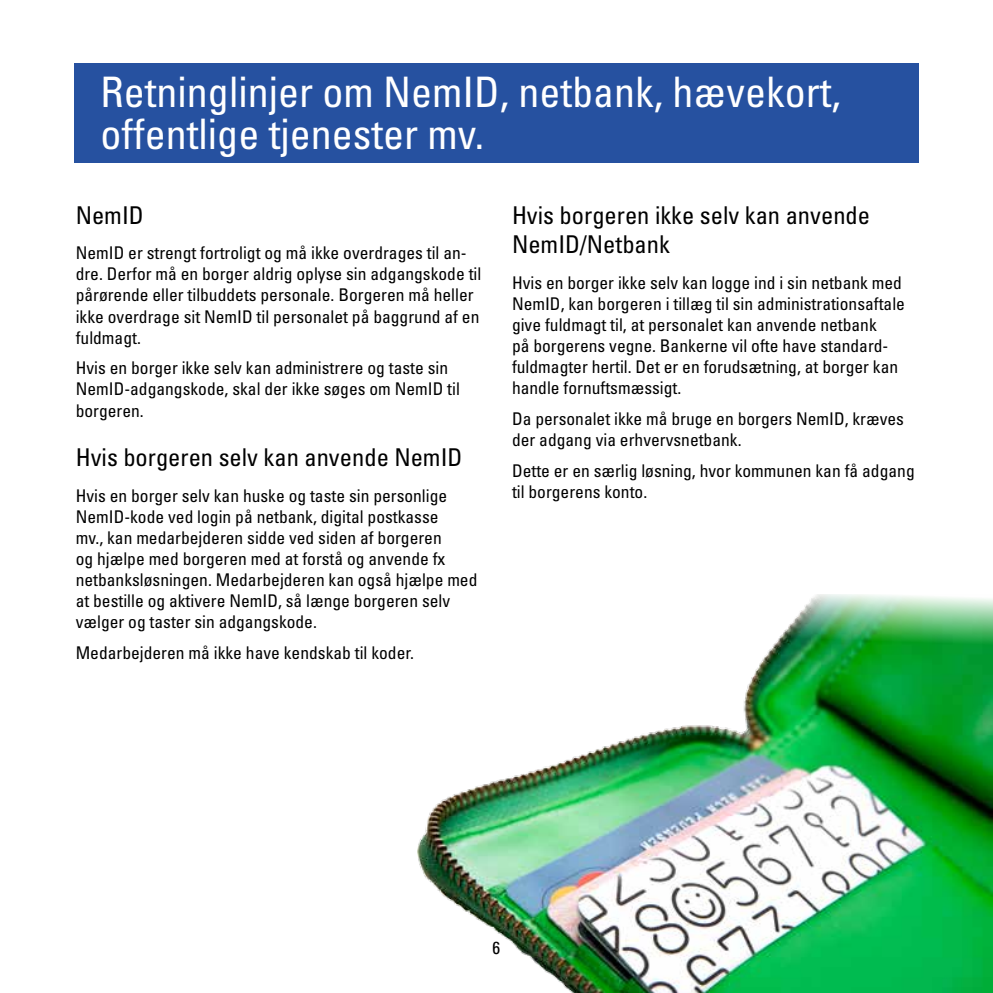
<style>
.page{position:relative;width:993px;height:993px;background:#fff}
.page>*{position:absolute;margin:0;border:0;box-sizing:border-box;transform-origin:0 0}
.t1{font:condensed 42px/42px "Univers LT Std";color:#fff}
.t2{font:condensed 24.5px/29.4px "Univers LT Std";color:#000}
.t3{font:condensed 17.5px/21px "Univers LT Std";color:#000}
</style>
<div class="page">
<div style="left:74px;top:63px;width:844px;height:99px;background:#2651a0"></div>
<img style="left:417px;top:594px;width:575px;height:398px">
<h1 class="t1" style="left:100px;top:71px;width:741px">Retninglinjer om NemID, netbank, hævekort, offentlige tjenester mv.</h1>
<h2 class="t2" style="left:76px;top:200px;width:70px">NemID</h2>
<p class="t3" style="left:76px;top:242px;width:407px">NemID er strengt fortroligt og må ikke overdrages til an&shy;dre. Derfor må en borger aldrig oplyse sin adgangskode til pårørende eller tilbuddets personale. Borgeren må heller ikke overdrage sit NemID til personalet på baggrund af en fuldmagt.</p>
<p class="t3" style="left:76px;top:357px;width:385px">Hvis en borger ikke selv kan administrere og taste sin<br>NemID-adgangskode, skal der ikke søges om NemID til borgeren.</p>
<h2 class="t2" style="left:76px;top:442px;width:388px">Hvis borgeren selv kan anvende NemID</h2>
<p class="t3" style="left:76px;top:484px;width:403px">Hvis en borger selv kan huske og taste sin personlige NemID-kode ved login på netbank, digital postkasse<br>mv., kan medarbejderen sidde ved siden af borgeren<br>og hjælpe med borgeren med at forstå og anvende fx netbanksløsningen. Medarbejderen kan også hjælpe med at bestille og aktivere NemID, så længe borgeren selv vælger og taster sin adgangskode.</p>
<p class="t3" style="left:76px;top:641px;width:339px">Medarbejderen må ikke have kendskab til koder.</p>
<h2 class="t2" style="left:512px;top:200px;width:359px">Hvis borgeren ikke selv kan anvende<br>NemID/Netbank</h2>
<p class="t3" style="left:512px;top:272px;width:394px">Hvis en borger ikke selv kan logge ind i sin netbank med NemID, kan borgeren i tillæg til sin administrationsaftale give fuldmagt til, at personalet kan anvende netbank<br>på borgerens vegne. Bankerne vil ofte have standard&shy;fuldmagter hertil. Det er en forudsætning, at borger kan handle fornuftsmæssigt.</p>
<p class="t3" style="left:512px;top:408px;width:393px">Da personalet ikke må bruge en borgers NemID, kræves der adgang via erhvervsnetbank.</p>
<p class="t3" style="left:512px;top:460px;width:404px">Dette er en særlig løsning, hvor kommunen kan få adgang til borgerens konto.</p>
<p class="t3" style="left:492px;top:936px;width:9px">6</p>
</div>
